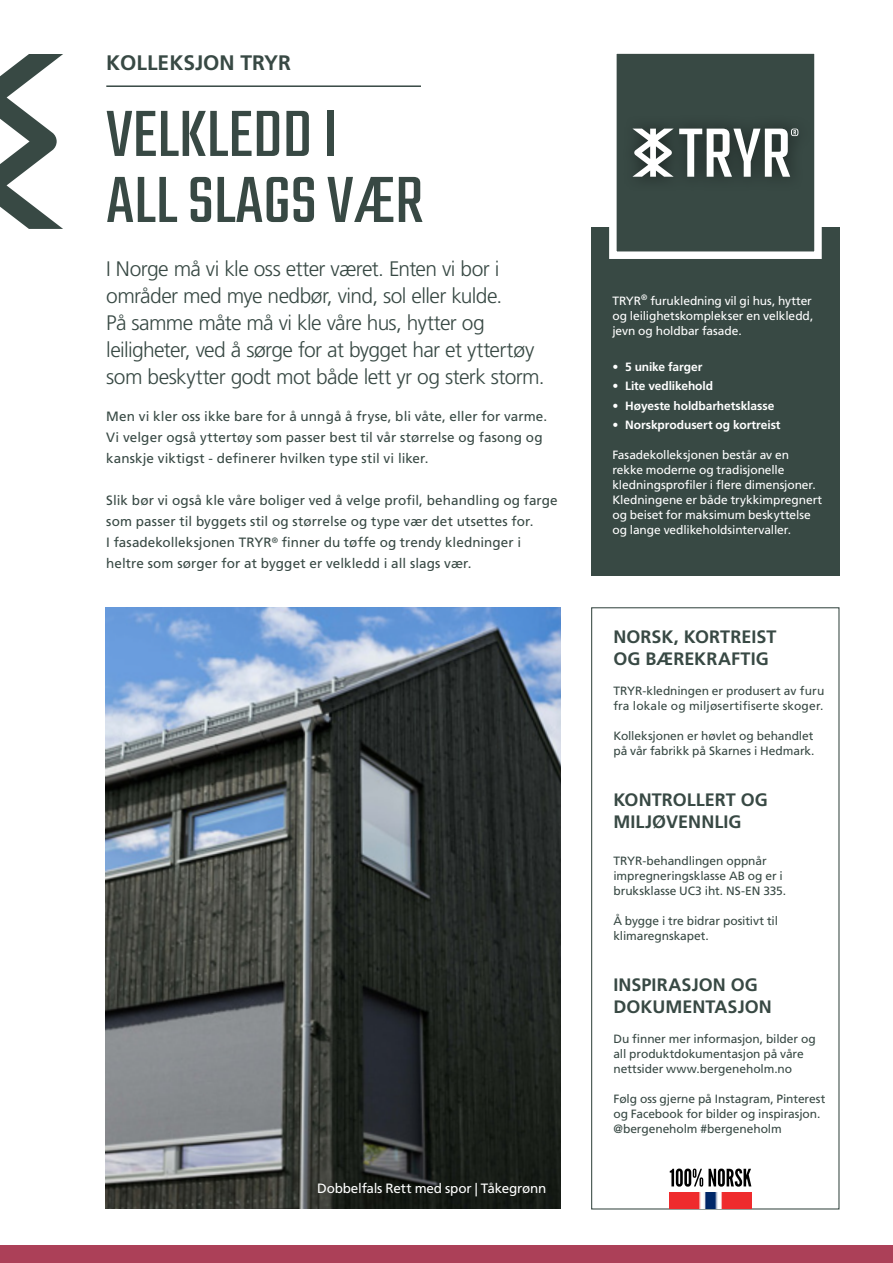
<style>
.page{position:relative;width:893px;height:1263px;background:#fff}
.page>*{position:absolute;margin:0;border:0;box-sizing:border-box;transform-origin:0 0}
.t1{font:72px/66px "Teko";color:#384944}
.t2{font:300 21px/27px "Frutiger LT Std";letter-spacing:-.03em;color:#384944}
.t3{font:700 21px "Frutiger LT Std";color:#384944}
.t4{font:700 18px/21.6px "Frutiger LT Std";color:#384944}
.t5{font:13.5px/21px "Frutiger LT Std";letter-spacing:.01em;color:#384944}
.t6{font:13.5px "Frutiger LT Std";letter-spacing:-.015em;color:#fff}
.t7{font:12px/15px "Frutiger LT Std";letter-spacing:-.005em;color:#384944}
.t8{font:12px/15px "Frutiger LT Std";letter-spacing:-.005em;color:#fff;text-align:justify}
.t9{font:700 12px "Frutiger LT Std";letter-spacing:-.005em;color:#fff}
</style>
<div class="page">
<div style="left:591px;top:227px;width:248px;height:348px;background:#384944"></div>
<svg style="left:609px;top:227px;width:213px;height:32px"></svg>
<hr style="left:106px;top:85px;width:315px;height:2px;background:#384944">
<div style="left:591px;top:607px;width:248px;height:602px;border:1px solid #384944"></div>
<svg style="left:0;top:54px;width:63px;height:175px"></svg>
<img style="left:670px;top:1192px;width:81px;height:16px">
<svg style="left:670px;top:1168px;width:81px;height:19px"></svg>
<img style="left:105px;top:607px;width:456px;height:602px">
<svg style="left:613px;top:53px;width:205px;height:202px"></svg>
<div style="left:0;top:1245px;width:893px;height:18px;background:#ac4058"></div>
<h2 class="t3" style="left:106px;top:50px;width:186px">KOLLEKSJON TRYR</h2>
<h1 class="t1" style="left:106px;top:106px;width:319px">VELKLEDD I<br>ALL SLAGS VÆR</h1>
<h2 class="t2" style="left:106px;top:255px;width:440px">I Norge må vi kle oss etter været. Enten vi bor i områder med mye nedbør, vind, sol eller kulde.<br>På samme måte må vi kle våre hus, hytter og leiligheter, ved å sørge for at bygget har et yttertøy som beskytter godt mot både lett yr og sterk storm.</h2>
<p class="t5" style="left:106px;top:406px;width:442px">Men vi kler oss ikke bare for å unngå å fryse, bli våte, eller for varme.<br>Vi velger også yttertøy som passer best til vår størrelse og fasong og kanskje viktigst - definerer hvilken type stil vi liker.</p>
<p class="t5" style="left:106px;top:490px;width:453px">Slik bør vi også kle våre boliger ved å velge profil, behandling og farge som passer til byggets stil og størrelse og type vær det utsettes for.<br>I fasadekolleksjonen TRYR<sup>®</sup> finner du tøffe og trendy kledninger i heltre som sørger for at bygget er velkledd i all slags vær.</p>
<p class="t6" style="left:317px;top:1180px;width:231px">Dobbelfals Rett med spor | Tåkegrønn</p>
<p class="t8" style="left:612px;top:293px;width:202px">TRYR<sup>®</sup> furukledning vil gi hus, hytter og leilighetskomplekser en velkledd, jevn og holdbar fasade.</p>
<p class="t9" style="left:612px;top:359px;width:91px">• 5 unike farger</p>
<p class="t9" style="left:612px;top:379px;width:102px">• Lite vedlikehold</p>
<p class="t9" style="left:612px;top:398px;width:163px">• Høyeste holdbarhetsklasse</p>
<p class="t9" style="left:612px;top:418px;width:170px">• Norskprodusert og kortreist</p>
<p class="t8" style="left:612px;top:447px;width:211px;text-align:left">Fasadekolleksjonen består av en rekke moderne og tradisjonelle kledningsprofiler i flere dimensjoner.<br>Kledningene er både trykkimpregnert og beiset for maksimum beskyttelse og lange vedlikeholdsintervaller.</p>
<h3 class="t4" style="left:613px;top:626px;width:164px">NORSK, KORTREIST<br>OG BÆREKRAFTIG</h3>
<p class="t7" style="left:613px;top:683px;width:212px">TRYR-kledningen er produsert av furu fra lokale og miljøsertifiserte skoger.</p>
<p class="t7" style="left:613px;top:728px;width:203px">Kolleksjonen er høvlet og behandlet på vår fabrikk på Skarnes i Hedmark.</p>
<h3 class="t4" style="left:613px;top:789px;width:156px">KONTROLLERT OG<br>MILJØVENNLIG</h3>
<p class="t7" style="left:613px;top:853px;width:174px">TRYR-behandlingen oppnår impregneringsklasse AB og er i bruksklasse UC3 iht. NS-EN 335.</p>
<p class="t7" style="left:613px;top:913px;width:166px">Å bygge i tre bidrar positivt til klimaregnskapet.</p>
<h3 class="t4" style="left:613px;top:974px;width:160px">INSPIRASJON OG<br>DOKUMENTASJON</h3>
<p class="t7" style="left:613px;top:1031px;width:204px">Du finner mer informasjon, bilder og all produktdokumentasjon på våre nettsider www.bergeneholm.no</p>
<p class="t7" style="left:613px;top:1091px;width:213px">Følg oss gjerne på Instagram, Pinterest og Facebook for bilder og inspirasjon. @bergeneholm #bergeneholm</p>
</div>
